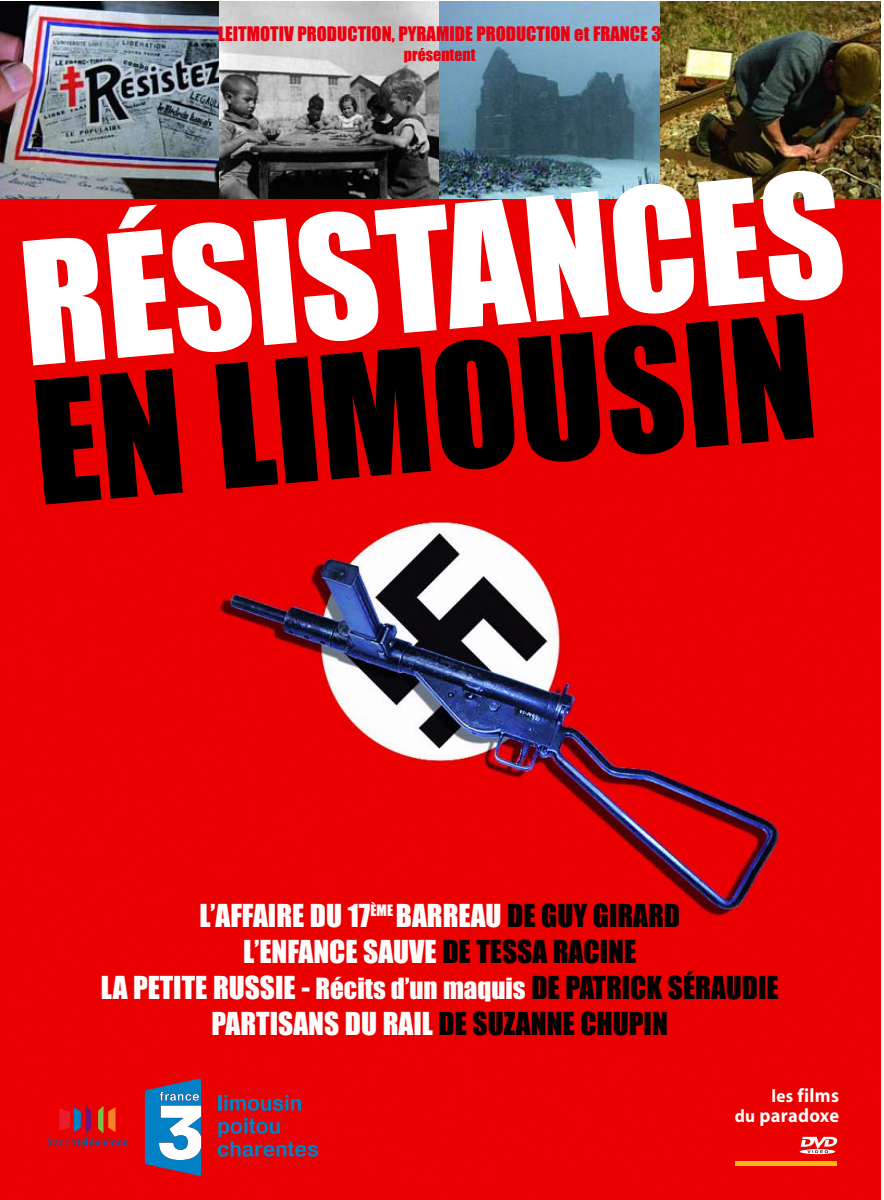
<style>
.page{position:relative;width:884px;height:1200px;background:#fff}
.page>*{position:absolute;margin:0;border:0;box-sizing:border-box;transform-origin:0 0}
.t1{font:157.5px "Impact";color:#fff}
.t2{font:157.5px "Impact";color:#000}
.t3{font:29.25px/36px "Impact";color:#fff;text-align:center}
.t4{font:700 19.35px/20px "Myriad";letter-spacing:.015em;color:#fff;text-align:right;scale:.95 1}
.t5{font:18.45px "Impact";color:#eb0010}
.t6{font:15.75px "Impact";color:#eb0010}
.s1{color:#000}
.s2{font-size:27px}
.s3{font-size:18px}
</style>
<div class="page">
<img style="left:0;top:199px;width:879px;height:1000px">
<img style="left:659px;top:1px;width:220px;height:198px">
<img style="left:0;top:1px;width:219px;height:198px">
<svg style="left:219px;top:1px;width:220px;height:198px;background:#838383"></svg>
<svg style="left:439px;top:1px;width:220px;height:198px;background:#60859a"></svg>
<svg style="left:799px;top:1136px;width:38px;height:17px"></svg>
<hr style="left:734px;top:1161px;width:102px;height:4px;background:#ffb80f">
<svg style="left:145px;top:1078px;width:56px;height:97px"></svg>
<hr style="left:218px;top:1094px;width:3px;height:16px;background:#0080c5">
<svg style="left:224px;top:1094px;width:77px;height:16px"></svg>
<svg style="left:218px;top:1117px;width:100px;height:39px;background:#aa2236"></svg>
<svg style="left:47px;top:1105px;width:81px;height:40px;background:#c91b1f"></svg>
<p class="t5" style="left:218px;top:28px;width:444px">LEITMOTIV PRODUCTION, PYRAMIDE PRODUCTION et FRANCE 3</p>
<p class="t6" style="left:404px;top:50px;width:73px">présentent</p>
<h1 class="t1" style="left:17px;top:254px;width:826px;rotate:-5deg">RÉSISTANCES</h1>
<h1 class="t2" style="left:29px;top:393px;width:785px;rotate:-5deg">EN LIMOUSIN</h1>
<p class="t3" style="left:101px;top:899px;width:679px">L’AFFAIRE DU 17<sup>ÈME</sup> BARREAU <span class="s1">DE GUY GIRARD<br></span>L’ENFANCE SAUVE <span class="s1">DE TESSA RACINE<br></span>LA PETITE RUSSIE - <span class="s2">Récits d’un maquis</span> <span class="s1">DE PATRICK SÉRAUDIE </span>PARTISANS DU RAIL <span class="s1">DE SUZANNE CHUPIN</span></p>
<p class="t4" style="left:734px;top:1086px;width:111px"><span class="s3">les</span> films<br><span class="s3">du</span> paradoxe</p>
</div>
